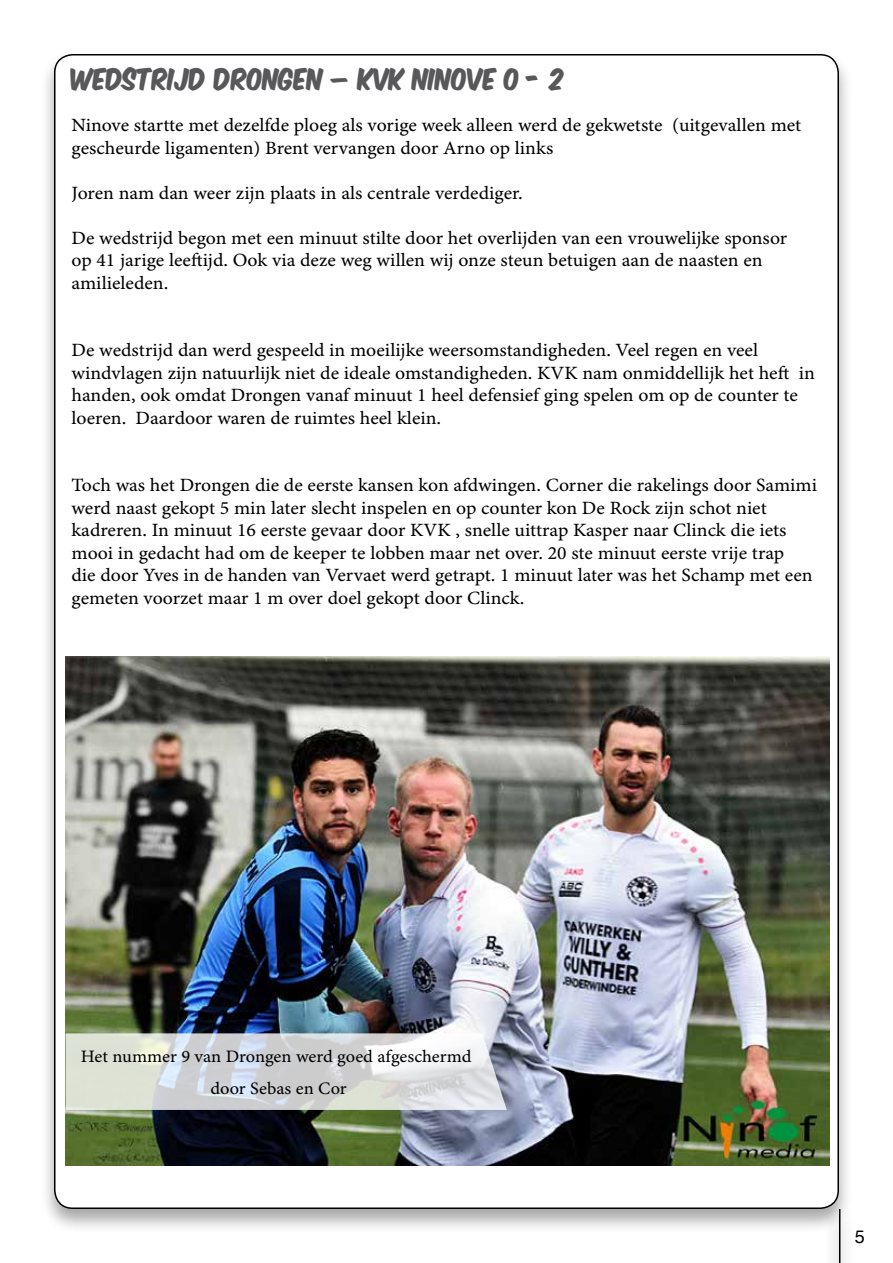
<style>
.page{position:relative;width:893px;height:1263px;background:#fff}
.page>*{position:absolute;margin:0;border:0;box-sizing:border-box;transform-origin:0 0}
.t1{font:25.5px "Komika Axis";color:#58585a;scale:.89 1}
.t2{font:18.75px/22.5px "Minion Pro Capt";color:#000;scale:1.04 1}
.t3{font:18px "Helvetica";color:#000}
.t4{font:17.55px/31.3px "Minion Pro Capt";letter-spacing:-.005em;color:#000;text-align:center;scale:1.04 1}
</style>
<div class="page">
<div style="left:825px;top:1207px;width:29px;height:56px;background:#f5f5f5"></div>
<hr style="left:839px;top:1209px;width:1px;height:54px;background:#000">
<div style="left:40px;top:50px;width:813px;height:1183px;background:#000;opacity:.35"></div>
<div style="left:55px;top:55px;width:783px;height:1153px;background:#fff;border-radius:18px"></div>
<img style="left:66px;top:656px;width:763px;height:509px">
<svg style="left:66px;top:1033px;width:441px;height:77px;background:#d7dad9"></svg>
<h1 class="t1" style="left:72px;top:66px;width:555px">WEDSTRIJD DRONGEN – KVK NINOVE 0 - 2</h1>
<p class="t2" style="left:72px;top:115px;width:703px">Ninove startte met dezelfde ploeg als vorige week alleen werd de gekwetste (uitgevallen met gescheurde ligamenten) Brent vervangen door Arno op links</p>
<p class="t2" style="left:72px;top:182px;width:435px">Joren nam dan weer zijn plaats in als centrale verdediger.</p>
<p class="t2" style="left:72px;top:227px;width:690px">De wedstrijd begon met een minuut stilte door het overlijden van een vrouwelijke sponsor op 41 jarige leeftijd. Ook via deze weg willen wij onze steun betuigen aan de naasten en amilieleden.</p>
<p class="t2" style="left:72px;top:340px;width:716px">De wedstrijd dan werd gespeeld in moeilijke weersomstandigheden. Veel regen en veel windvlagen zijn natuurlijk niet de ideale omstandigheden. KVK nam onmiddellijk het heft in handen, ook omdat Drongen vanaf minuut 1 heel defensief ging spelen om op de counter te loeren. Daardoor waren de ruimtes heel klein.</p>
<p class="t2" style="left:72px;top:475px;width:718px">Toch was het Drongen die de eerste kansen kon afdwingen. Corner die rakelings door Samimi werd naast gekopt 5 min later slecht inspelen en op counter kon De Rock zijn schot niet kadreren. In minuut 16 eerste gevaar door KVK , snelle uittrap Kasper naar Clinck die iets mooi in gedacht had om de keeper te lobben maar net over. 20 ste minuut eerste vrije trap<br>die door Yves in de handen van Vervaet werd getrapt. 1 minuut later was het Schamp met een gemeten voorzet maar 1 m over doel gekopt door Clinck.</p>
<p class="t4" style="left:81px;top:1042px;width:377px">Het nummer 9 van Drongen werd goed afgeschermd door Sebas en Cor</p>
<p class="t3" style="left:855px;top:1224px;width:12px">5</p>
</div>
